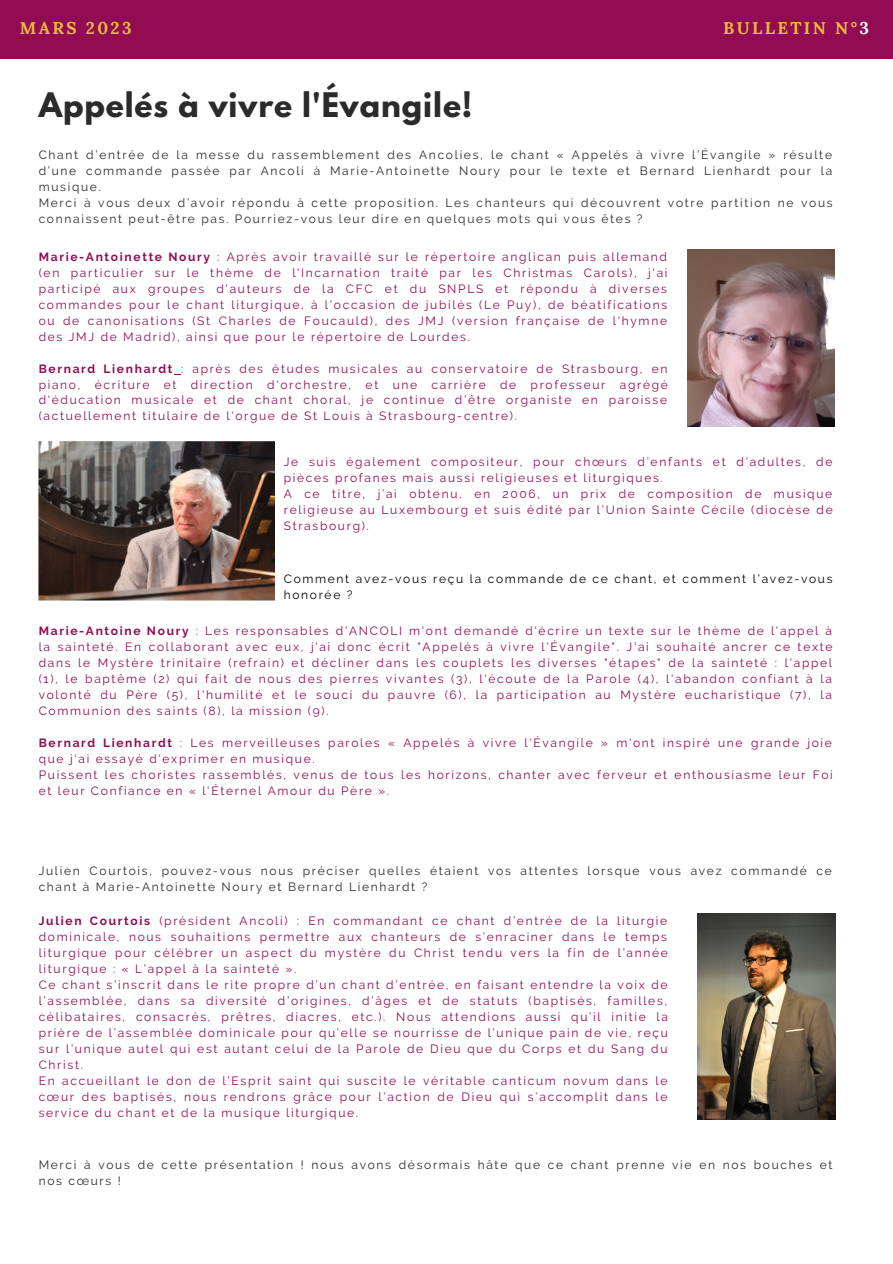
<style>
.page{position:relative;width:893px;height:1264px;background:#fff}
.page>*{position:absolute;margin:0;border:0;box-sizing:border-box;transform-origin:0 0}
.t1{font:700 30px "League Spartan";letter-spacing:.03em;color:#2b2b2b}
.t2{font:700 16.95px "Lora";letter-spacing:.14em;color:#eabb3c}
.t3{font:12px/16px "Raleway";letter-spacing:.14em;color:#920c53}
.t4{font:12px/16px "Raleway";letter-spacing:.14em;color:#930d53;text-align:justify}
.t5{font:12px/16px "Raleway";letter-spacing:.14em;color:#2b2b2b}
.t6{font:12px/16px "Raleway";letter-spacing:.14em;color:#000}
.s1{color:#fff}
.s2{font-weight:700}
</style>
<div class="page">
<img style="left:687px;top:250px;width:147px;height:176px">
<div style="left:0;top:0;width:892px;height:58px;background:#920c53"></div>
<img style="left:39px;top:441px;width:236px;height:159px">
<img style="left:697px;top:913px;width:138px;height:206px">
<h2 class="t2" style="left:20px;top:17px;width:113px">MARS 2023</h2>
<h2 class="t2" style="left:723px;top:17px;width:147px">BULLETIN N°<span class="s1">3</span></h2>
<h1 class="t1" style="left:39px;top:90px;width:435px">Appelés à vivre l'Évangile!</h1>
<p class="t5" style="left:39px;top:147px;width:795px">Chant d’entrée de la messe du rassemblement des Ancolies, le chant « Appelés à vivre l’Évangile » résulte d’une commande passée par Ancoli à Marie-Antoinette Noury pour le texte et Bernard Lienhardt pour la musique.<br>Merci à vous deux d’avoir répondu à cette proposition. Les chanteurs qui découvrent votre partition ne vous connaissent peut-être pas. Pourriez-vous leur dire en quelques mots qui vous êtes ?</p>
<p class="t4" style="left:39px;top:248px;width:630px"><span class="s2">Marie-Antoinette Noury</span> : Après avoir travaillé sur le répertoire anglican puis allemand (en particulier sur le thème de l'Incarnation traité par les Christmas Carols), j'ai participé aux groupes d'auteurs de la CFC et du SNPLS et répondu à diverses commandes pour le chant liturgique, à l'occasion de jubilés (Le Puy), de béatifications ou de canonisations (St Charles de Foucauld), des JMJ (version française de l'hymne des JMJ de Madrid), ainsi que pour le répertoire de Lourdes.</p>
<p class="t4" style="left:39px;top:360px;width:630px"><span class="s2">Bernard Lienhardt</span> : après des études musicales au conservatoire de Strasbourg, en piano, écriture et direction d'orchestre, et une carrière de professeur agrégé d'éducation musicale et de chant choral, je continue d’être organiste en paroisse (actuellement titulaire de l'orgue de St Louis à Strasbourg-centre).</p>
<p class="t4" style="left:284px;top:454px;width:550px;text-align:left">Je suis également compositeur, pour chœurs d’enfants et d’adultes, de pièces profanes mais aussi religieuses et liturgiques.<br>A ce titre, j’ai obtenu, en 2006, un prix de composition de musique religieuse au Luxembourg et suis édité par l’Union Sainte Cécile (diocèse de Strasbourg).</p>
<p class="t6" style="left:284px;top:571px;width:550px">Comment avez-vous reçu la commande de ce chant, et comment l’avez-vous honorée ?</p>
<p class="t3" style="left:39px;top:622px;width:795px;text-align:justify"><span class="s2">Marie-Antoine Noury</span> : Les responsables d'ANCOLI m'ont demandé d'écrire un texte sur le thème de l'appel à la sainteté. En collaborant avec eux, j'ai donc écrit "Appelés à vivre l'Évangile". J'ai souhaité ancrer ce texte dans le Mystère trinitaire (refrain) et décliner dans les couplets les diverses "étapes" de la sainteté : l'appel (1), le baptême (2) qui fait de nous des pierres vivantes (3), l'écoute de la Parole (4), l'abandon confiant à la volonté du Père (5), l'humilité et le souci du pauvre (6), la participation au Mystère eucharistique (7), la Communion des saints (8), la mission (9).</p>
<p class="t3" style="left:39px;top:734px;width:795px"><span class="s2">Bernard Lienhardt</span> : Les merveilleuses paroles « Appelés à vivre l'Évangile » m'ont inspiré une grande joie que j'ai essayé d'exprimer en musique.<br>Puissent les choristes rassemblés, venus de tous les horizons, chanter avec ferveur et enthousiasme leur Foi et leur Confiance en « l'Éternel Amour du Père ».</p>
<p class="t5" style="left:39px;top:862px;width:794px">Julien Courtois, pouvez-vous nous préciser quelles étaient vos attentes lorsque vous avez commandé ce chant à Marie-Antoinette Noury et Bernard Lienhardt ?</p>
<p class="t3" style="left:39px;top:912px;width:630px"><span class="s2">Julien Courtois</span> (président Ancoli) : En commandant ce chant d’entrée de la liturgie dominicale, nous souhaitions permettre aux chanteurs de s’enraciner dans le temps liturgique pour célébrer un aspect du mystère du Christ tendu vers la fin de l’année liturgique : « L’appel à la sainteté ».<br>Ce chant s’inscrit dans le rite propre d’un chant d’entrée, en faisant entendre la voix de l’assemblée, dans sa diversité d’origines, d’âges et de statuts (baptisés, familles, célibataires, consacrés, prêtres, diacres, etc.). Nous attendions aussi qu’il initie la prière de l’assemblée dominicale pour qu’elle se nourrisse de l’unique pain de vie, reçu sur l’unique autel qui est autant celui de la Parole de Dieu que du Corps et du Sang du Christ.<br>En accueillant le don de l’Esprit saint qui suscite le véritable canticum novum dans le cœur des baptisés, nous rendrons grâce pour l’action de Dieu qui s’accomplit dans le service du chant et de la musique liturgique.</p>
<p class="t5" style="left:39px;top:1156px;width:795px">Merci à vous de cette présentation ! nous avons désormais hâte que ce chant prenne vie en nos bouches et nos cœurs !</p>
</div>
